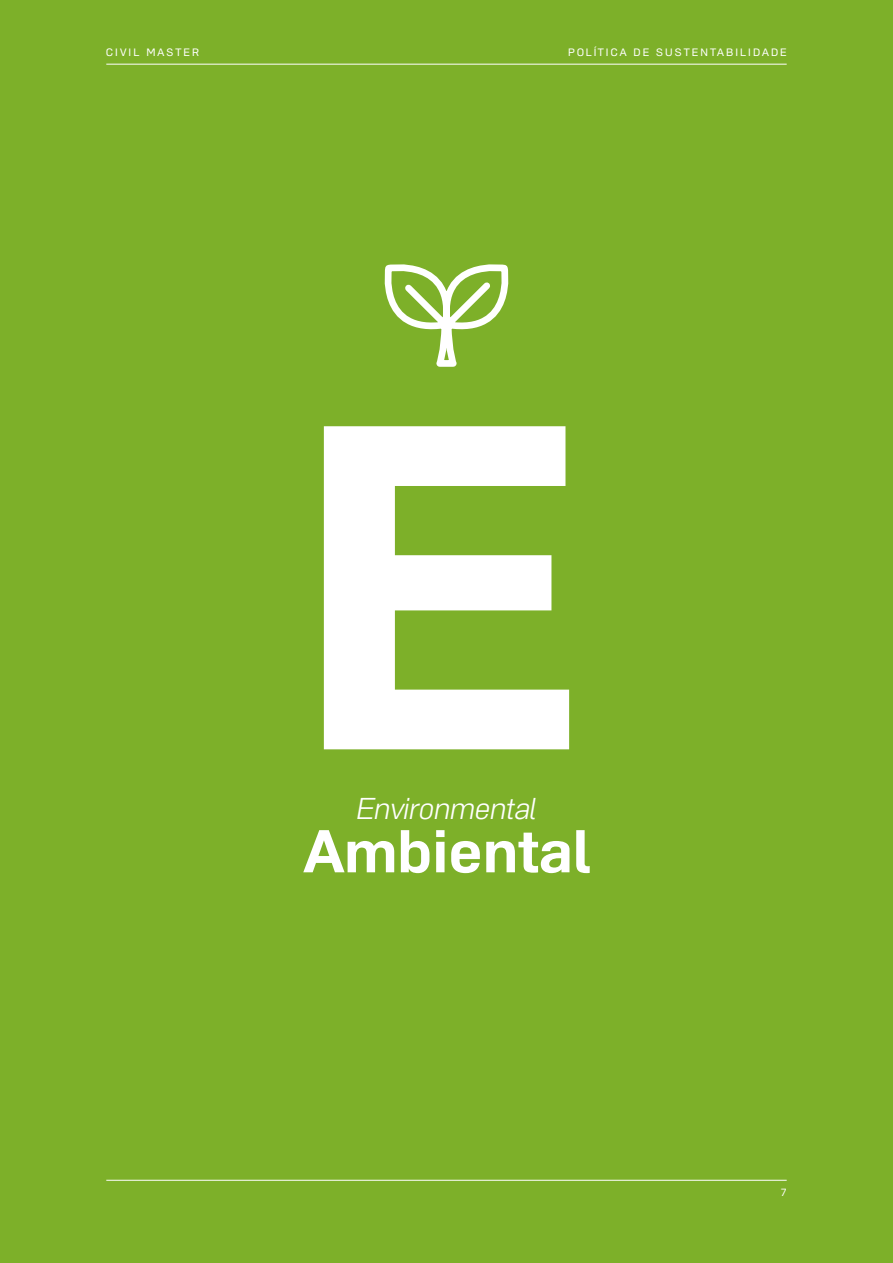
<style>
.page{position:relative;width:893px;height:1263px;background:#7db029}
.page>*{position:absolute;margin:0;border:0;box-sizing:border-box;transform-origin:0 0}
.t1{font:700 59.1px "Grammatika";color:#fff}
.t2{font:italic 300 29.55px "Grammatika";color:#fff}
.t3{font:10.5px "Grammatika";letter-spacing:.2em;color:#fff}
</style>
<div class="page">
<hr style="left:106px;top:64px;width:681px;height:1px;background:#fff">
<hr style="left:106px;top:1180px;width:681px;height:1px;background:#fff">
<svg style="left:384px;top:264px;width:125px;height:103px"></svg>
<svg style="left:324px;top:426px;width:245px;height:323px;fill:#fff"></svg>
<p class="t3" style="left:106px;top:46px;width:94px">CIVIL MASTER</p>
<p class="t3" style="left:568px;top:46px;width:220px">POLÍTICA DE SUSTENTABILIDADE</p>
<h2 class="t2" style="left:357px;top:790px;width:181px">Environmental</h2>
<h1 class="t1" style="left:304px;top:815px;width:287px">Ambiental</h1>
<p class="t3" style="left:781px;top:1186px;width:7px">7</p>
</div>
